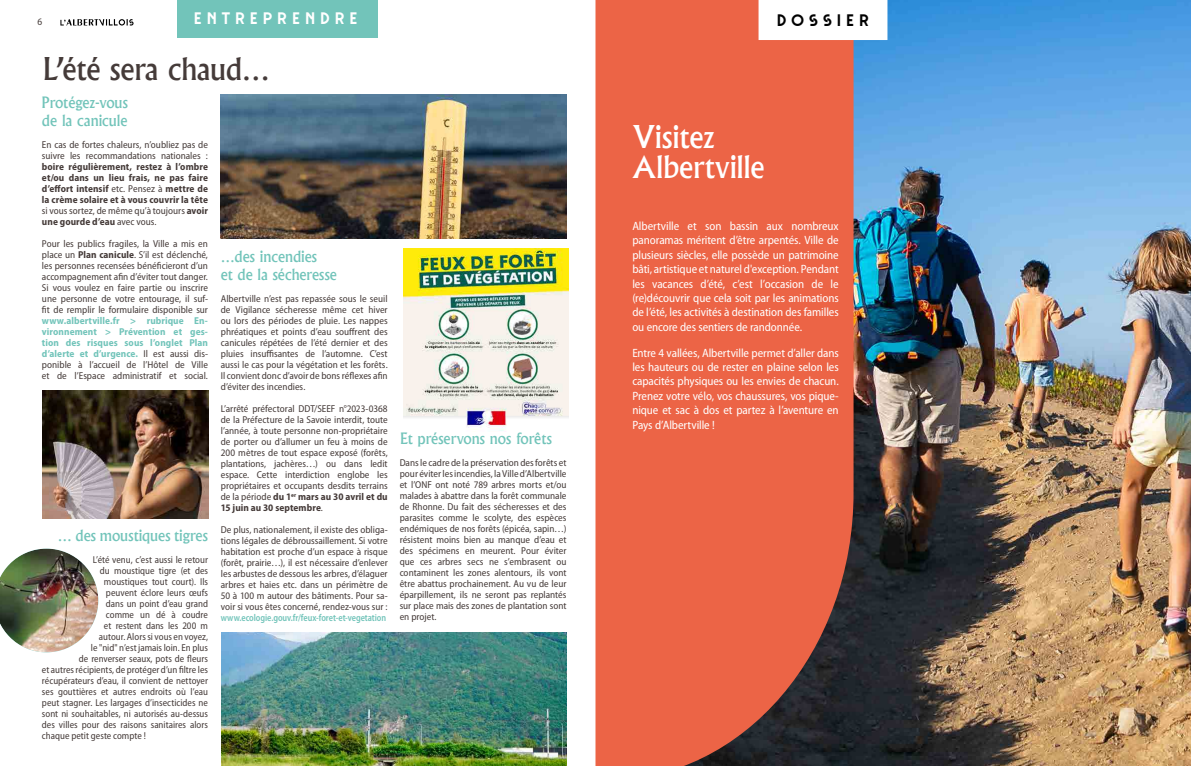
<style>
.page{position:relative;width:1191px;height:766px;background:#fff}
.page>*{position:absolute;margin:0;border:0;box-sizing:border-box;transform-origin:0 0}
.t1{font:500 30px/30px "Albertus";letter-spacing:-.01em;color:#fff}
.t2{font:500 30px "Albertus";letter-spacing:-.015em;color:#453b39}
.t3{font:18px "Grotesk";letter-spacing:.005em;color:#fff}
.t4{font:18px "Grotesk";color:#000}
.t5{font:500 15px/18px "Albertus";letter-spacing:-.005em;color:#72c4ba}
.t6{font:semi-condensed 12px/14.4px "Myriad Pro";letter-spacing:-.005em;color:#fff;text-align:justify}
.t7{font:semi-condensed 10px/11px "Myriad Pro";color:#453b39;text-align:justify}
.t8{font:700 semi-condensed 10px/11px "Myriad Pro";letter-spacing:.005em;color:#453b39;text-align:justify}
.t9{font:700 semi-condensed 10px/11px "Myriad Pro";letter-spacing:.005em;color:#72c4ba;text-align:justify}
.t10{font:600 semi-condensed 10px "Myriad Pro";letter-spacing:-.005em;color:#72c4ba;scale:.89 1}
.s1{font-weight:400}
.s2{font-weight:700}
.s3{font-weight:400;color:#453b39}
</style>
<div class="page">
<div style="left:177px;top:0;width:201px;height:38px;background:#72c4ba"></div>
<svg style="left:60px;top:19px;width:74px;height:7px"></svg>
<img style="left:221px;top:94px;width:345px;height:145px">
<img style="left:403px;top:249px;width:165px;height:182px">
<img style="left:42px;top:390px;width:166px;height:128px">
<img style="left:222px;top:632px;width:344px;height:133px">
<img style="left:0;top:548px;width:99px;height:105px">
<img style="left:853px;top:0;width:338px;height:765px">
<div style="left:595px;top:0;width:258px;height:765px;background:#ec6446"></div>
<svg style="left:758px;top:0;width:129px;height:40px"></svg>
<p class="t7" style="left:37px;top:17px;width:6px">6</p>
<h2 class="t3" style="left:192px;top:10px;width:170px">ENTREPRENDRE</h2>
<h1 class="t2" style="left:42px;top:50px;width:229px">L’été sera chaud…</h1>
<h3 class="t5" style="left:42px;top:93px;width:88px">Protégez-vous de la canicule</h3>
<p class="t7" style="left:42px;top:139px;width:168px">En cas de fortes chaleurs, n’oubliez pas de suivre les recommandations nationales :</p>
<p class="t8" style="left:42px;top:161px;width:168px">boire régulièrement, restez à l’ombre et/ou dans un lieu frais, ne pas faire d’effort intensif <span class="s1">etc. Pensez à</span> mettre de la crème solaire et à vous couvrir la tête <span class="s1">si vous sortez, de même qu’à toujours</span> avoir une gourde d’eau <span class="s1">avec vous.</span></p>
<p class="t7" style="left:42px;top:238px;width:168px">Pour les publics fragiles, la Ville a mis en place un <span class="s2">Plan canicule</span>. S’il est déclenché, les personnes recensées bénéficieront d’un accompagnement afin d’éviter tout danger.<br>Si vous voulez en faire partie ou inscrire une personne de votre entourage, il suf&shy;fit de remplir le formulaire disponible sur</p>
<p class="t9" style="left:42px;top:315px;width:168px">www.albertville.fr &gt; rubrique En&shy;vironnement &gt; Prévention et ges&shy;tion des risques sous l’onglet Plan d’alerte et d’urgence. <span class="s3">Il est aussi dis&shy;ponible à l’accueil de l’Hôtel de Ville et de l’Espace administratif et social.</span></p>
<h3 class="t5" style="left:221px;top:247px;width:118px">…des incendies<br>et de la sécheresse</h3>
<p class="t7" style="left:221px;top:293px;width:168px">Albertville n’est pas repassée sous le seuil de Vigilance sécheresse même cet hiver ou lors des périodes de pluie. Les nappes phréatiques et points d’eau souffrent des canicules répétées de l’été dernier et des pluies insuffisantes de l’automne. C’est aussi le cas pour la végétation et les forêts.<br>Il convient donc d’avoir de bons réflexes afin d’éviter des incendies.</p>
<p class="t7" style="left:221px;top:403px;width:168px">L’arrêté préfectoral DDT/SEEF n°2023-0368 de la Préfecture de la Savoie interdit, toute l’année, à toute personne non-propriétaire de porter ou d’allumer un feu à moins de 200 mètres de tout espace exposé (forêts, plantations, jachères…) ou dans ledit espace. Cette interdiction englobe les propriétaires et occupants desdits terrains de la période <span class="s2">du 1</span><sup>er</sup> <span class="s2">mars au 30 avril et du 15 juin au 30 septembre</span>.</p>
<p class="t7" style="left:221px;top:524px;width:168px">De plus, nationalement, il existe des obliga&shy;tions légales de débroussaillement. Si votre habitation est proche d’un espace à risque (forêt, prairie…), il est nécessaire d’enlever les arbustes de dessous les arbres, d’élaguer arbres et haies etc. dans un périmètre de 50 à 100 m autour des bâtiments. Pour sa&shy;voir si vous êtes concerné, rendez-vous sur :</p>
<p class="t10" style="left:221px;top:612px;width:187px">www.ecologie.gouv.fr/feux-foret-et-vegetation</p>
<h3 class="t5" style="left:58px;top:526px;width:151px">… des moustiques tigres</h3>
<p class="t7" style="left:93px;top:554px;width:116px">L’été venu, c’est aussi le retour</p>
<p class="t7" style="left:100px;top:565px;width:110px">du moustique tigre (et des</p>
<p class="t7" style="left:104px;top:576px;width:105px">moustiques tout court). Ils</p>
<p class="t7" style="left:106px;top:587px;width:103px">peuvent éclore leurs œufs</p>
<p class="t7" style="left:106px;top:598px;width:104px">dans un point d’eau grand</p>
<p class="t7" style="left:106px;top:609px;width:103px">comme un dé à coudre</p>
<p class="t7" style="left:104px;top:620px;width:105px">et restent dans les 200 m</p>
<p class="t7" style="left:99px;top:631px;width:111px">autour. Alors si vous en voyez,</p>
<p class="t7" style="left:91px;top:642px;width:118px">le "nid" n’est jamais loin. En plus</p>
<p class="t7" style="left:79px;top:653px;width:130px">de renverser seaux, pots de fleurs</p>
<p class="t7" style="left:42px;top:664px;width:167px">et autres récipients, de protéger d’un filtre les</p>
<p class="t7" style="left:42px;top:675px;width:167px">récupérateurs d’eau, il convient de nettoyer</p>
<p class="t7" style="left:42px;top:686px;width:167px">ses gouttières et autres endroits où l’eau</p>
<p class="t7" style="left:42px;top:697px;width:168px">peut stagner. Les largages d’insecticides ne</p>
<p class="t7" style="left:42px;top:708px;width:167px">sont ni souhaitables, ni autorisés au-dessus</p>
<p class="t7" style="left:42px;top:719px;width:167px">des villes pour des raisons sanitaires alors</p>
<p class="t7" style="left:42px;top:730px;width:105px">chaque petit geste compte !</p>
<h3 class="t5" style="left:400px;top:429px;width:154px">Et préservons nos forêts</h3>
<p class="t7" style="left:400px;top:457px;width:168px">Dans le cadre de la préservation des forêts et pour éviter les incendies, la Ville d’Albertville et l’ONF ont noté 789 arbres morts et/ou malades à abattre dans la forêt communale de Rhonne. Du fait des sécheresses et des parasites comme le scolyte, des espèces endémiques de nos forêts (épicéa, sapin…) résistent moins bien au manque d’eau et des spécimens en meurent. Pour éviter que ces arbres secs ne s’embrasent ou contaminent les zones alentours, ils vont être abattus prochainement. Au vu de leur éparpillement, ils ne seront pas replantés sur place mais des zones de plantation sont en projet.</p>
<h2 class="t4" style="left:774px;top:12px;width:98px">DOSSIER</h2>
<h1 class="t1" style="left:632px;top:122px;width:134px">Visitez<br>Albertville</h1>
<p class="t6" style="left:632px;top:219px;width:208px">Albertville et son bassin aux nombreux panoramas méritent d’être arpentés. Ville de plusieurs siècles, elle possède un patrimoine bâti, artistique et naturel d'exception. Pendant les vacances d’été, c’est l’occasion de le (re)découvrir que cela soit par les animations de l’été, les activités à destination des familles ou encore des sentiers de randonnée.</p>
<p class="t6" style="left:632px;top:345px;width:208px">Entre 4 vallées, Albertville permet d’aller dans les hauteurs ou de rester en plaine selon les capacités physiques ou les envies de chacun.<br>Prenez votre vélo, vos chaussures, vos pique&shy;nique et sac à dos et partez à l’aventure en Pays d’Albertville !</p>
</div>
